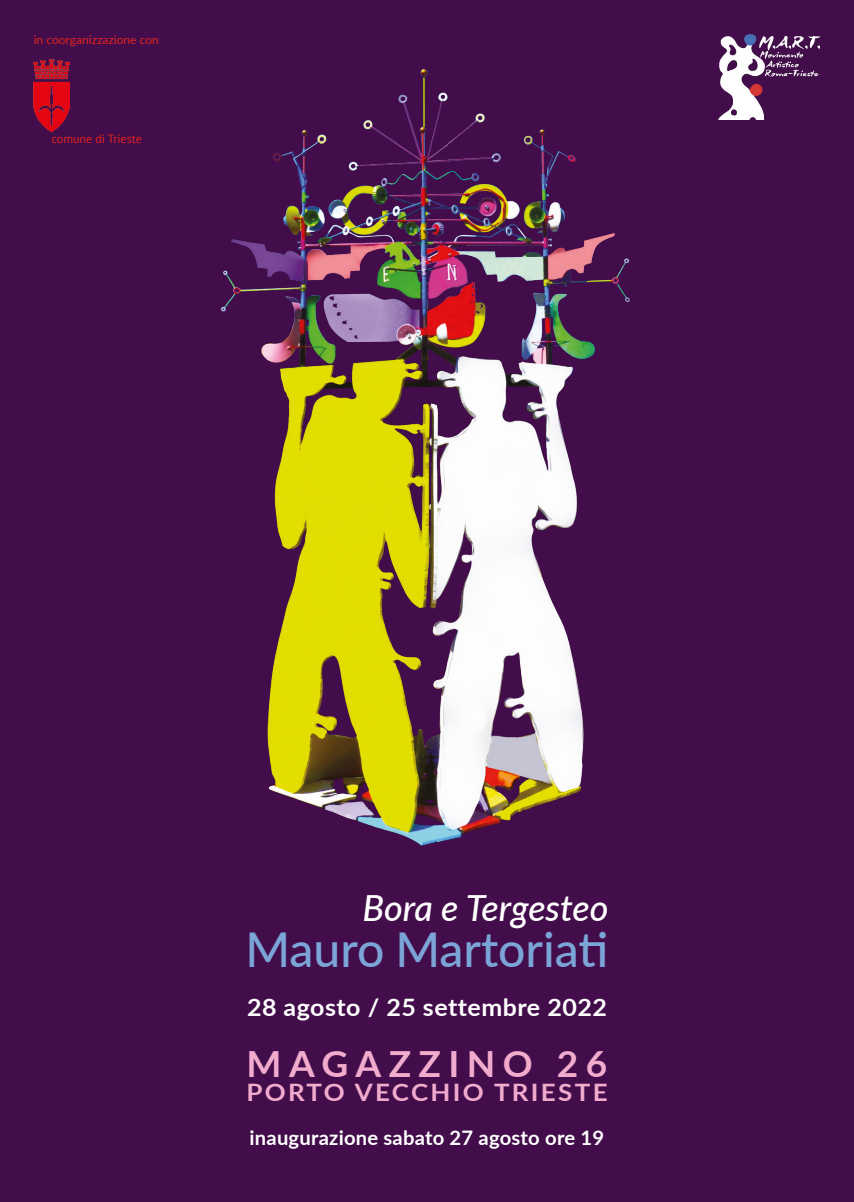
<style>
.page{position:relative;width:854px;height:1202px;background:#fff}
.page>*{position:absolute;margin:0;border:0;box-sizing:border-box;transform-origin:0 0}
.t1{font:500 48px "Lato";color:#7ba4d7}
.t2{font:italic 500 36px "Lato";letter-spacing:-.005em;color:#fff}
.t3{font:700 36px "Lato";letter-spacing:.2em;color:#f1abcd}
.t4{font:700 24px "Lato";letter-spacing:.02em;color:#fff;scale:1.04 1}
.t5{font:700 24px "Lato";letter-spacing:.09em;color:#f1abcd;scale:1.08 1}
.t6{font:700 20px "Lato";letter-spacing:.01em;color:#fff}
.t7{font:12px "Lato";color:#e3231c}
.t8{font:12px "PT Sans";color:#e3231c}
</style>
<div class="page">
<div style="left:0;top:0;width:853px;height:1202px;background:#430d4b"></div>
<img style="left:221px;top:69px;width:409px;height:777px">
<img style="left:33px;top:60px;width:36px;height:71px">
<img style="left:718px;top:34px;width:101px;height:85px">
<p class="t7" style="left:34px;top:31px;width:127px">in coorganizzazione con</p>
<p class="t8" style="left:52px;top:131px;width:92px">comune di Trieste</p>
<h2 class="t2" style="left:362px;top:882px;width:247px">Bora e Tergesteo</h2>
<h1 class="t1" style="left:245px;top:915px;width:364px">Mauro Martoriati</h1>
<p class="t4" style="left:247px;top:989px;width:347px">28 agosto / 25 settembre 2022</p>
<h2 class="t3" style="left:246px;top:1038px;width:362px">MAGAZZINO 26</h2>
<p class="t5" style="left:246px;top:1075px;width:336px">PORTO VECCHIO TRIESTE</p>
<p class="t6" style="left:249px;top:1123px;width:356px">inaugurazione sabato 27 agosto ore 19</p>
</div>
